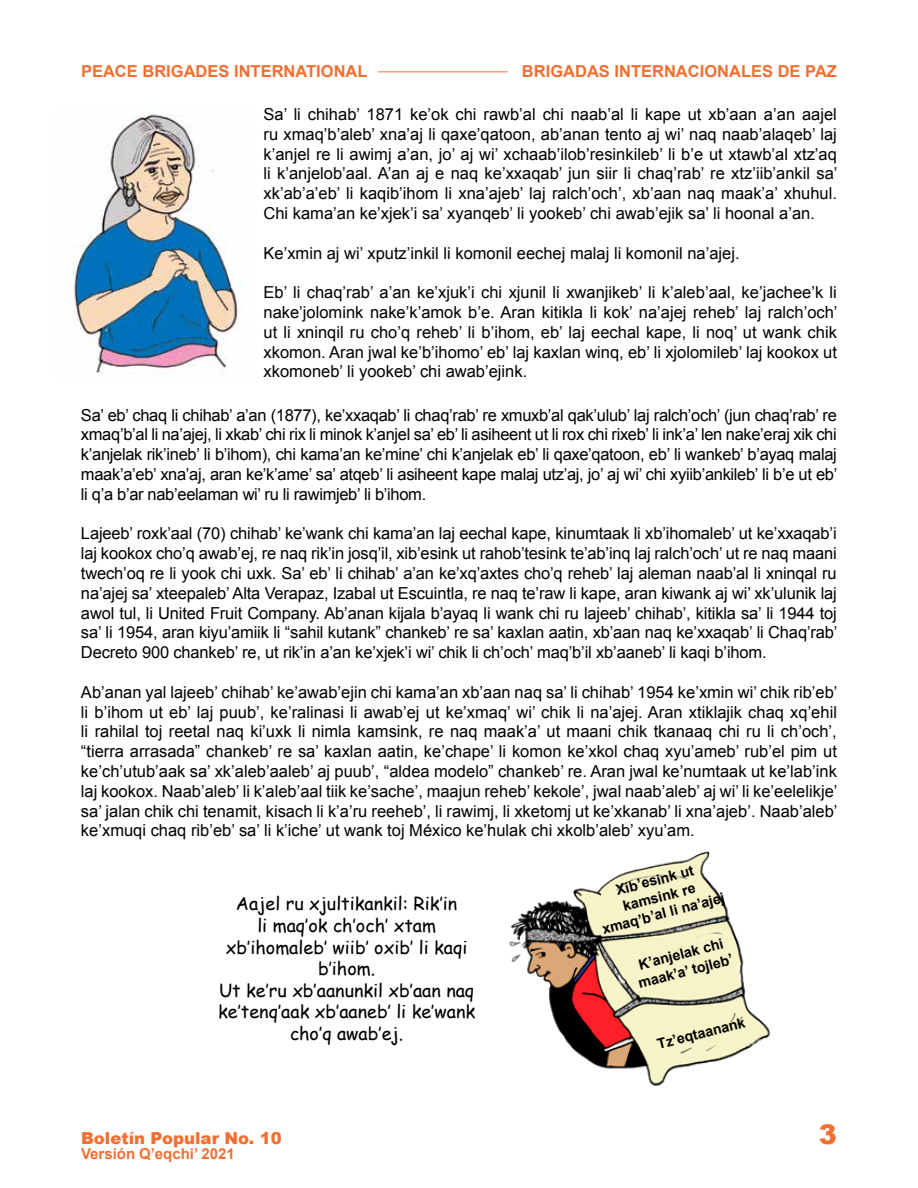
<style>
.page{position:relative;width:918px;height:1188px;background:#fff}
.page>*{position:absolute;margin:0;border:0;box-sizing:border-box;transform-origin:0 0}
.t1{font:900 27px "Arial";color:#f36f31}
.t2{font:18px/21.6px "Comic Sans MS";color:#000;text-align:center}
.t3{font:16.5px/19.8px "Arial";color:#000;text-align:justify}
.t4{font:700 16.5px "Arial";color:#f36f31}
.t5{font:900 16.5px "Arial";color:#f36f31}
.t6{font:700 15px "Arial";color:#f36f31}
.t7{font:700 14.25px/17.1px "Arial";color:#000;text-align:center}
</style>
<div class="page">
<hr style="left:378px;top:71px;width:130px;height:1px;background:#f36f31">
<img style="left:73px;top:114px;width:170px;height:261px">
<img style="left:509px;top:851px;width:261px;height:235px">
<p class="t4" style="left:81px;top:61px;width:288px">PEACE BRIGADES INTERNATIONAL</p>
<p class="t4" style="left:522px;top:61px;width:317px">BRIGADAS INTERNACIONALES DE PAZ</p>
<p class="t3" style="left:264px;top:104px;width:576px">Sa’ li chihab’ 1871 ke’ok chi rawb’al chi naab’al li kape ut xb’aan a’an aajel ru xmaq’b’aleb’ xna’aj li qaxe’qatoon, ab’anan tento aj wi’ naq naab’alaqeb’ laj k’anjel re li awimj a’an, jo’ aj wi’ xchaab’ilob’resinkileb’ li b’e ut xtawb’al xtz’aq li k’anjelob’aal. A’an aj e naq ke’xxaqab’ jun siir li chaq’rab’ re xtz’iib’ankil sa’ xk’ab’a’eb’ li kaqib’ihom li xna’ajeb’ laj ralch’och’, xb’aan naq maak’a’ xhuhul.<br>Chi kama’an ke’xjek’i sa’ xyanqeb’ li yookeb’ chi awab’ejik sa’ li hoonal a’an.</p>
<p class="t3" style="left:264px;top:243px;width:478px">Ke’xmin aj wi’ xputz’inkil li komonil eechej malaj li komonil na’ajej.</p>
<p class="t3" style="left:264px;top:283px;width:576px">Eb’ li chaq’rab’ a’an ke’xjuk’i chi xjunil li xwanjikeb’ li k’aleb’aal, ke’jachee’k li nake’jolomink nake’k’amok b’e. Aran kitikla li kok’ na’ajej reheb’ laj ralch’och’ ut li xninqil ru cho’q reheb’ li b’ihom, eb’ laj eechal kape, li noq’ ut wank chik xkomon. Aran jwal ke’b’ihomo’ eb’ laj kaxlan winq, eb’ li xjolomileb’ laj kookox ut xkomoneb’ li yookeb’ chi awab’ejink.</p>
<p class="t3" style="left:81px;top:405px;width:758px">Sa’ eb’ chaq li chihab’ a’an (1877), ke’xxaqab’ li chaq’rab’ re xmuxb’al qak’ulub’ laj ralch’och’ (jun chaq’rab’ re xmaq’b’al li na’ajej, li xkab’ chi rix li minok k’anjel sa’ eb’ li asiheent ut li rox chi rixeb’ li ink’a’ len nake’eraj xik chi k’anjelak rik’ineb’ li b’ihom), chi kama’an ke’mine’ chi k’anjelak eb’ li qaxe’qatoon, eb’ li wankeb’ b’ayaq malaj maak’a’eb’ xna’aj, aran ke’k’ame’ sa’ atqeb’ li asiheent kape malaj utz’aj, jo’ aj wi’ chi xyiib’ankileb’ li b’e ut eb’ li q’a b’ar nab’eelaman wi’ ru li rawimjeb’ li b’ihom.</p>
<p class="t3" style="left:81px;top:524px;width:758px">Lajeeb’ roxk’aal (70) chihab’ ke’wank chi kama’an laj eechal kape, kinumtaak li xb’ihomaleb’ ut ke’xxaqab’i laj kookox cho’q awab’ej, re naq rik’in josq’il, xib’esink ut rahob’tesink te’ab’inq laj ralch’och’ ut re naq maani twech’oq re li yook chi uxk. Sa’ eb’ li chihab’ a’an ke’xq’axtes cho’q reheb’ laj aleman naab’al li xninqal ru na’ajej sa’ xteepaleb’ Alta Verapaz, Izabal ut Escuintla, re naq te’raw li kape, aran kiwank aj wi’ xk’ulunik laj awol tul, li United Fruit Company. Ab’anan kijala b’ayaq li wank chi ru lajeeb’ chihab’, kitikla sa’ li 1944 toj sa’ li 1954, aran kiyu’amiik li “sahil kutank” chankeb’ re sa’ kaxlan aatin, xb’aan naq ke’xxaqab’ li Chaq’rab’ Decreto 900 chankeb’ re, ut rik’in a’an ke’xjek’i wi’ chik li ch’och’ maq’b’il xb’aaneb’ li kaqi b’ihom.</p>
<p class="t3" style="left:81px;top:682px;width:758px">Ab’anan yal lajeeb’ chihab’ ke’awab’ejin chi kama’an xb’aan naq sa’ li chihab’ 1954 ke’xmin wi’ chik rib’eb’ li b’ihom ut eb’ laj puub’, ke’ralinasi li awab’ej ut ke’xmaq’ wi’ chik li na’ajej. Aran xtiklajik chaq xq’ehil li rahilal toj reetal naq ki’uxk li nimla kamsink, re naq maak’a’ ut maani chik tkanaaq chi ru li ch’och’, “tierra arrasada” chankeb’ re sa’ kaxlan aatin, ke’chape’ li komon ke’xkol chaq xyu’ameb’ rub’el pim ut ke’ch’utub’aak sa’ xk’aleb’aaleb’ aj puub’, “aldea modelo” chankeb’ re. Aran jwal ke’numtaak ut ke’lab’ink laj kookox. Naab’aleb’ li k’aleb’aal tiik ke’sache’, maajun reheb’ kekole’, jwal naab’aleb’ aj wi’ li ke’eelelikje’ sa’ jalan chik chi tenamit, kisach li k’a’ru reeheb’, li rawimj, li xketomj ut ke’xkanab’ li xna’ajeb’. Naab’aleb’ ke’xmuqi chaq rib’eb’ sa’ li k’iche’ ut wank toj México ke’hulak chi xkolb’aleb’ xyu’am.</p>
<p class="t2" style="left:218px;top:893px;width:259px">Aajel ru xjultikankil: Rik’in<br>li maq’ok ch’och’ xtam xb’ihomaleb’ wiib’ oxib’ li kaqi b’ihom.<br>Ut ke’ru xb’aanunkil xb’aan naq ke’tenq’aak xb’aaneb’ li ke’wank cho’q awab’ej.</p>
<p class="t7" style="left:592px;top:887px;width:127px;rotate:-14deg">Xib’esink ut kamsink re xmaq’b’al li na’ajej</p>
<p class="t7" style="left:632px;top:958px;width:99px;rotate:-14deg">K’anjelak chi maak’a’ tojleb’</p>
<p class="t7" style="left:656px;top:1036px;width:92px;rotate:-14deg">Tz’eqtaanank</p>
<p class="t5" style="left:81px;top:1127px;width:202px">Boletín Popular No. 10</p>
<h1 class="t1" style="left:819px;top:1115px;width:20px">3</h1>
<p class="t6" style="left:81px;top:1144px;width:155px">Versión Q’eqchi’ 2021</p>
</div>
